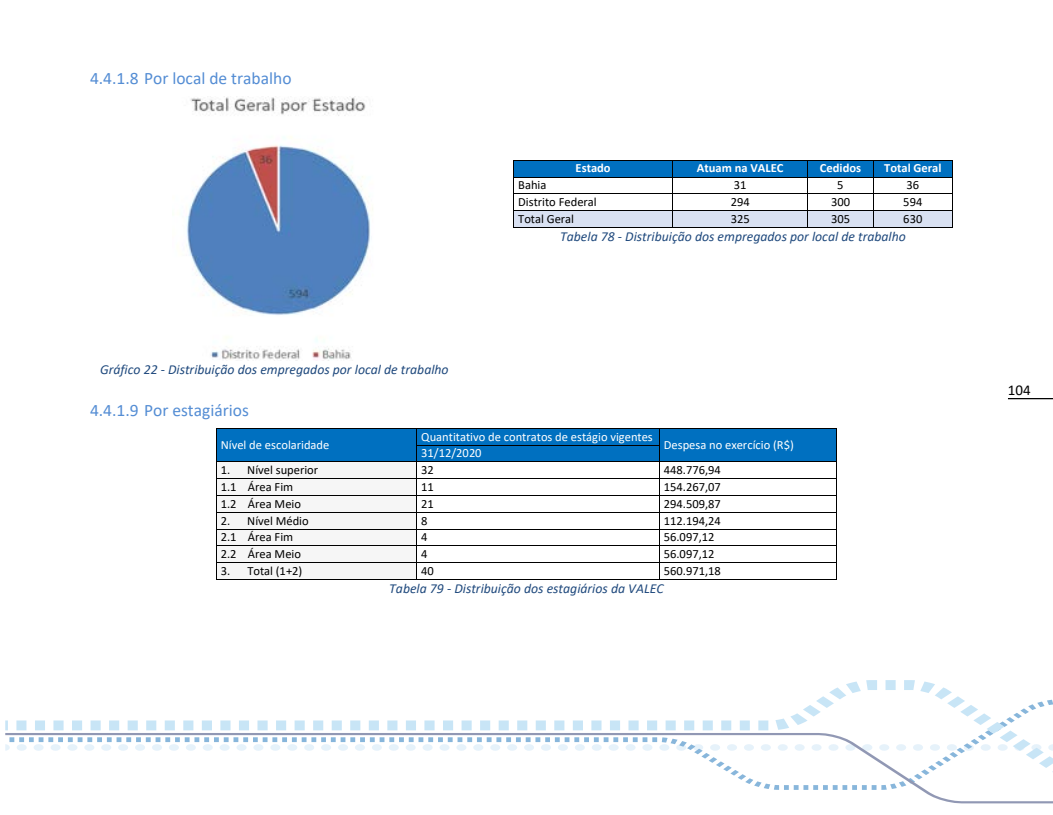
<style>
.page{position:relative;width:1053px;height:815px;background:#fff}
.page>*{position:absolute;margin:0;border:0;box-sizing:border-box;transform-origin:0 0}
.t1{font:17.5px "Calibri";color:#548dd4}
.t2{font:15px "Calibri";color:#000}
.t3{font:italic 13.75px "Calibri";color:#1f497d}
.t4{font:12.5px "Calibri";color:#000}
.t5{font:12.5px "Calibri";color:#fff}
.t6{font:700 12.5px "Calibri";color:#fff}
</style>
<div class="page">
<svg style="left:5px;top:680px;width:1047px;height:53px"></svg>
<svg style="left:5px;top:733px;width:1047px;height:70px"></svg>
<hr style="left:1007px;top:398px;width:45px;height:1px;background:#000">
<div style="left:514px;top:161px;width:158px;height:16px;background:#0070c0"></div>
<div style="left:672px;top:161px;width:135px;height:16px;background:#0070c0"></div>
<div style="left:808px;top:161px;width:64px;height:16px;background:#0070c0"></div>
<div style="left:873px;top:161px;width:79px;height:16px;background:#0070c0"></div>
<hr style="left:514px;top:160px;width:158px;height:1px;background:#000">
<hr style="left:672px;top:160px;width:135px;height:1px;background:#000">
<hr style="left:808px;top:160px;width:64px;height:1px;background:#000">
<hr style="left:873px;top:160px;width:79px;height:1px;background:#000">
<hr style="left:514px;top:177px;width:158px;height:1px;background:#000">
<hr style="left:672px;top:177px;width:135px;height:1px;background:#000">
<hr style="left:808px;top:177px;width:64px;height:1px;background:#000">
<hr style="left:873px;top:177px;width:79px;height:1px;background:#000">
<hr style="left:514px;top:193px;width:158px;height:1px;background:#000">
<hr style="left:672px;top:193px;width:135px;height:1px;background:#000">
<hr style="left:808px;top:193px;width:64px;height:1px;background:#000">
<hr style="left:873px;top:193px;width:79px;height:1px;background:#000">
<div style="left:514px;top:211px;width:158px;height:16px;background:#d9e1f2"></div>
<div style="left:672px;top:211px;width:135px;height:16px;background:#d9e1f2"></div>
<div style="left:808px;top:211px;width:64px;height:16px;background:#d9e1f2"></div>
<div style="left:873px;top:211px;width:79px;height:16px;background:#d9e1f2"></div>
<hr style="left:514px;top:210px;width:158px;height:1px;background:#000">
<hr style="left:672px;top:210px;width:135px;height:1px;background:#000">
<hr style="left:808px;top:210px;width:64px;height:1px;background:#000">
<hr style="left:873px;top:210px;width:79px;height:1px;background:#000">
<svg style="left:513px;top:160px;width:1px;height:68px"></svg>
<hr style="left:514px;top:227px;width:158px;height:1px;background:#000">
<svg style="left:672px;top:161px;width:1px;height:66px"></svg>
<hr style="left:672px;top:227px;width:135px;height:1px;background:#000">
<svg style="left:807px;top:160px;width:1px;height:68px"></svg>
<hr style="left:808px;top:227px;width:64px;height:1px;background:#000">
<svg style="left:872px;top:160px;width:1px;height:68px"></svg>
<hr style="left:873px;top:227px;width:79px;height:1px;background:#000">
<svg style="left:952px;top:160px;width:1px;height:68px"></svg>
<div style="left:217px;top:429px;width:199px;height:33px;background:#0070c0"></div>
<div style="left:417px;top:429px;width:242px;height:16px;background:#0070c0"></div>
<div style="left:659px;top:429px;width:177px;height:33px;background:#0070c0"></div>
<hr style="left:217px;top:428px;width:199px;height:1px;background:#000">
<hr style="left:417px;top:428px;width:242px;height:1px;background:#000">
<hr style="left:659px;top:428px;width:177px;height:1px;background:#000">
<div style="left:417px;top:445px;width:242px;height:17px;background:#0070c0"></div>
<hr style="left:417px;top:445px;width:242px;height:1px;background:#000">
<div style="left:217px;top:462px;width:199px;height:16px;background:#f6f6f6"></div>
<hr style="left:217px;top:462px;width:199px;height:1px;background:#000">
<hr style="left:417px;top:462px;width:242px;height:1px;background:#000">
<hr style="left:659px;top:462px;width:177px;height:1px;background:#000">
<div style="left:217px;top:479px;width:199px;height:16px;background:#f6f6f6"></div>
<hr style="left:217px;top:478px;width:199px;height:1px;background:#000">
<hr style="left:417px;top:478px;width:242px;height:1px;background:#000">
<hr style="left:659px;top:478px;width:177px;height:1px;background:#000">
<div style="left:217px;top:496px;width:199px;height:16px;background:#f6f6f6"></div>
<hr style="left:217px;top:495px;width:199px;height:1px;background:#000">
<hr style="left:417px;top:495px;width:242px;height:1px;background:#000">
<hr style="left:659px;top:495px;width:177px;height:1px;background:#000">
<div style="left:217px;top:513px;width:199px;height:16px;background:#f6f6f6"></div>
<hr style="left:217px;top:512px;width:199px;height:1px;background:#000">
<hr style="left:417px;top:512px;width:242px;height:1px;background:#000">
<hr style="left:659px;top:512px;width:177px;height:1px;background:#000">
<div style="left:217px;top:529px;width:199px;height:16px;background:#f6f6f6"></div>
<hr style="left:217px;top:529px;width:199px;height:1px;background:#000">
<hr style="left:417px;top:529px;width:242px;height:1px;background:#000">
<hr style="left:659px;top:529px;width:177px;height:1px;background:#000">
<div style="left:217px;top:546px;width:199px;height:16px;background:#f6f6f6"></div>
<hr style="left:217px;top:545px;width:199px;height:1px;background:#000">
<hr style="left:417px;top:545px;width:242px;height:1px;background:#000">
<hr style="left:659px;top:545px;width:177px;height:1px;background:#000">
<div style="left:217px;top:563px;width:199px;height:16px;background:#f6f6f6"></div>
<hr style="left:217px;top:562px;width:199px;height:1px;background:#000">
<hr style="left:417px;top:562px;width:242px;height:1px;background:#000">
<hr style="left:659px;top:562px;width:177px;height:1px;background:#000">
<svg style="left:216px;top:428px;width:1px;height:152px"></svg>
<hr style="left:217px;top:579px;width:199px;height:1px;background:#000">
<svg style="left:416px;top:428px;width:1px;height:152px"></svg>
<hr style="left:417px;top:579px;width:242px;height:1px;background:#000">
<svg style="left:659px;top:429px;width:1px;height:150px"></svg>
<hr style="left:659px;top:579px;width:177px;height:1px;background:#000">
<svg style="left:836px;top:428px;width:1px;height:152px"></svg>
<img style="left:186px;top:96px;width:187px;height:264px">
<h1 class="t1" style="left:90px;top:66px;width:203px">4.4.1.8 Por local de trabalho</h1>
<p class="t3" style="left:100px;top:360px;width:350px">Gráfico 22 - Distribuição dos empregados por local de trabalho</p>
<p class="t6" style="left:575px;top:159px;width:37px">Estado</p>
<p class="t6" style="left:697px;top:159px;width:88px">Atuam na VALEC</p>
<p class="t6" style="left:819px;top:159px;width:43px">Cedidos</p>
<p class="t6" style="left:884px;top:159px;width:59px">Total Geral</p>
<p class="t4" style="left:518px;top:176px;width:30px">Bahia</p>
<p class="t4" style="left:733px;top:176px;width:14px">31</p>
<p class="t4" style="left:837px;top:176px;width:8px">5</p>
<p class="t4" style="left:906px;top:176px;width:14px">36</p>
<p class="t4" style="left:518px;top:193px;width:80px">Distrito Federal</p>
<p class="t4" style="left:730px;top:193px;width:21px">294</p>
<p class="t4" style="left:831px;top:193px;width:21px">300</p>
<p class="t4" style="left:903px;top:193px;width:21px">594</p>
<p class="t4" style="left:518px;top:210px;width:57px">Total Geral</p>
<p class="t4" style="left:730px;top:210px;width:21px">325</p>
<p class="t4" style="left:831px;top:210px;width:21px">305</p>
<p class="t4" style="left:903px;top:210px;width:21px">630</p>
<p class="t3" style="left:560px;top:227px;width:347px">Tabela 78 - Distribuição dos empregados por local de trabalho</p>
<h1 class="t1" style="left:90px;top:398px;width:160px">4.4.1.9 Por estagiários</h1>
<p class="t5" style="left:221px;top:436px;width:110px">Nível de escolaridade</p>
<p class="t5" style="left:421px;top:428px;width:233px">Quantitativo de contratos de estágio vigentes</p>
<p class="t5" style="left:421px;top:445px;width:62px">31/12/2020</p>
<p class="t5" style="left:663px;top:436px;width:131px">Despesa no exercício (R$)</p>
<p class="t4" style="left:221px;top:461px;width:99px">1. Nível superior</p>
<p class="t4" style="left:421px;top:461px;width:14px">32</p>
<p class="t4" style="left:663px;top:461px;width:58px">448.776,94</p>
<p class="t4" style="left:221px;top:478px;width:74px">1.1 Área Fim</p>
<p class="t4" style="left:421px;top:478px;width:14px">11</p>
<p class="t4" style="left:663px;top:478px;width:58px">154.267,07</p>
<p class="t4" style="left:221px;top:495px;width:82px">1.2 Área Meio</p>
<p class="t4" style="left:421px;top:495px;width:14px">21</p>
<p class="t4" style="left:663px;top:495px;width:58px">294.509,87</p>
<p class="t4" style="left:221px;top:512px;width:89px">2. Nível Médio</p>
<p class="t4" style="left:421px;top:512px;width:8px">8</p>
<p class="t4" style="left:663px;top:512px;width:58px">112.194,24</p>
<p class="t4" style="left:221px;top:528px;width:74px">2.1 Área Fim</p>
<p class="t4" style="left:421px;top:528px;width:8px">4</p>
<p class="t4" style="left:663px;top:528px;width:52px">56.097,12</p>
<p class="t4" style="left:221px;top:545px;width:82px">2.2 Área Meio</p>
<p class="t4" style="left:421px;top:545px;width:8px">4</p>
<p class="t4" style="left:663px;top:545px;width:52px">56.097,12</p>
<p class="t4" style="left:221px;top:562px;width:83px">3. Total (1+2)</p>
<p class="t4" style="left:421px;top:562px;width:14px">40</p>
<p class="t4" style="left:663px;top:562px;width:58px">560.971,18</p>
<p class="t3" style="left:389px;top:579px;width:276px">Tabela 79 - Distribuição dos estagiários da VALEC</p>
<p class="t2" style="left:1007px;top:380px;width:24px">104</p>
</div>
